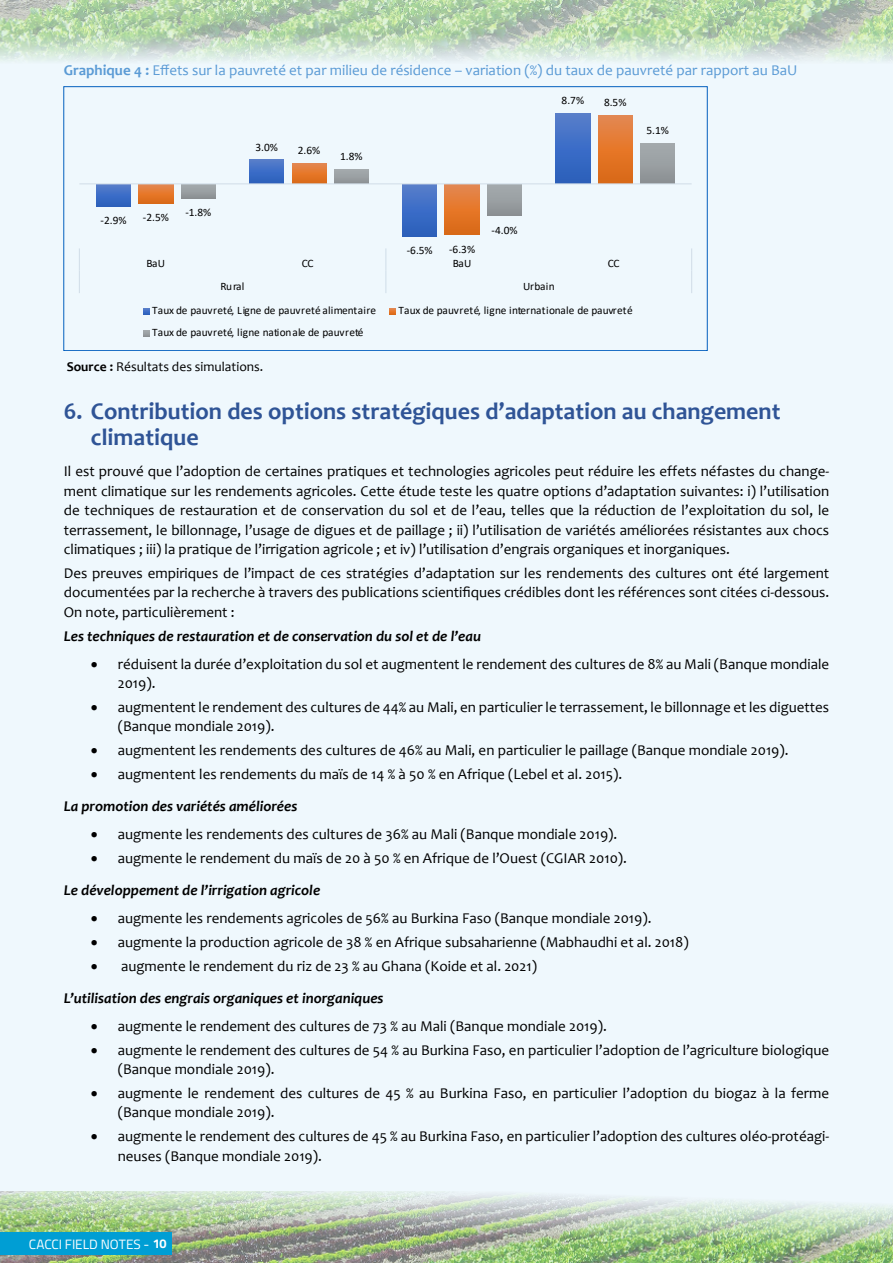
<style>
.page{position:relative;width:893px;height:1263px;background:#eff8fd}
.page>*{position:absolute;margin:0;border:0;box-sizing:border-box;transform-origin:0 0}
.t1{font:700 24px/26px "Candara";color:#2f5496}
.t2{font:15px/19.5px "Candara";color:#000}
.t3{font:italic 700 15px "Candara";color:#000}
.t4{font:15px "Candara";color:#5b9bd5}
.t5{font:13.5px "Candara";color:#000}
.t6{font:13.5px "Titillium Web";color:#fff}
.t7{font:11.4px "Calibri";letter-spacing:.02em;color:#000}
.s1{font-weight:700}
.s2{font-weight:700;font-size:12.75px}
</style>
<div class="page">
<img style="left:0;top:1192px;width:893px;height:71px">
<img style="left:0;top:0;width:893px;height:61px">
<div style="left:0;top:1232px;width:171px;height:22px;background:#009ed4"></div>
<svg style="left:96px;top:184px;width:34px;height:23px"></svg>
<svg style="left:250px;top:159px;width:34px;height:24px"></svg>
<div style="left:403px;top:184px;width:34px;height:52px;background:linear-gradient(to bottom,#557ecd,#295fbd)"></div>
<div style="left:555px;top:113px;width:35px;height:71px;background:linear-gradient(to bottom,#557ecd,#275ebc)"></div>
<div style="left:139px;top:184px;width:34px;height:20px;background:linear-gradient(to bottom,#e8884c,#dd6a14)"></div>
<svg style="left:292px;top:163px;width:34px;height:20px"></svg>
<div style="left:445px;top:184px;width:34px;height:51px;background:linear-gradient(to bottom,#e8884d,#dc680f)"></div>
<div style="left:598px;top:115px;width:34px;height:69px;background:linear-gradient(to bottom,#e7874d,#dc6710)"></div>
<svg style="left:182px;top:184px;width:34px;height:14px"></svg>
<svg style="left:334px;top:169px;width:35px;height:14px"></svg>
<div style="left:487px;top:184px;width:34px;height:32px;background:linear-gradient(to bottom,#a6adb0,#8d9194)"></div>
<div style="left:641px;top:143px;width:34px;height:41px;background:linear-gradient(to bottom,#a6acaf,#8c9093)"></div>
<hr style="left:79px;top:183px;width:613px;height:1px;background:#e0e5eb">
<svg style="left:79px;top:248px;width:1px;height:45px"></svg>
<svg style="left:385px;top:248px;width:1px;height:45px"></svg>
<svg style="left:691px;top:248px;width:1px;height:45px"></svg>
<svg style="left:143px;top:308px;width:7px;height:6px"></svg>
<svg style="left:389px;top:308px;width:7px;height:6px"></svg>
<svg style="left:143px;top:330px;width:7px;height:6px"></svg>
<div style="left:64px;top:86px;width:643px;height:265px;border:1px solid #0563c1"></div>
<p class="t4" style="left:64px;top:60px;width:735px"><span class="s1">Graphique 4 :</span> Effets sur la pauvreté et par milieu de résidence – variation (%) du taux de pauvreté par rapport au BaU</p>
<p class="t7" style="left:255px;top:139px;width:24px">3.0%</p>
<p class="t7" style="left:298px;top:142px;width:24px">2.6%</p>
<p class="t7" style="left:340px;top:148px;width:24px">1.8%</p>
<p class="t7" style="left:562px;top:93px;width:24px">8.7%</p>
<p class="t7" style="left:604px;top:94px;width:24px">8.5%</p>
<p class="t7" style="left:646px;top:122px;width:24px">5.1%</p>
<p class="t7" style="left:101px;top:213px;width:27px">-2.9%</p>
<p class="t7" style="left:143px;top:210px;width:27px">-2.5%</p>
<p class="t7" style="left:185px;top:204px;width:27px">-1.8%</p>
<p class="t7" style="left:407px;top:242px;width:27px">-6.5%</p>
<p class="t7" style="left:449px;top:241px;width:27px">-6.3%</p>
<p class="t7" style="left:492px;top:222px;width:27px">-4.0%</p>
<p class="t7" style="left:147px;top:255px;width:20px">BaU</p>
<p class="t7" style="left:302px;top:255px;width:13px">CC</p>
<p class="t7" style="left:453px;top:255px;width:20px">BaU</p>
<p class="t7" style="left:608px;top:255px;width:13px">CC</p>
<p class="t7" style="left:220px;top:278px;width:25px">Rural</p>
<p class="t7" style="left:523px;top:278px;width:33px">Urbain</p>
<p class="t7" style="left:152px;top:303px;width:226px">Taux de pauvreté, Ligne de pauvreté alimentaire</p>
<p class="t7" style="left:399px;top:303px;width:236px">Taux de pauvreté, ligne internationale de pauvreté</p>
<p class="t7" style="left:152px;top:325px;width:213px">Taux de pauvreté, ligne nationale de pauvreté</p>
<p class="t5" style="left:67px;top:359px;width:198px"><span class="s1">Source :</span> Résultats des simulations.</p>
<p class="t1" style="left:91px;top:397px;width:691px;text-indent:-27px">6. Contribution des options stratégiques d’adaptation au changement climatique</p>
<p class="t2" style="left:64px;top:461px;width:767px;text-align:justify">Il est prouvé que l’adoption de certaines pratiques et technologies agricoles peut réduire les effets néfastes du change&shy;ment climatique sur les rendements agricoles. Cette étude teste les quatre options d’adaptation suivantes: i) l’utilisation de techniques de restauration et de conservation du sol et de l’eau, telles que la réduction de l’exploitation du sol, le terrassement, le billonnage, l’usage de digues et de paillage ; ii) l’utilisation de variétés améliorées résistantes aux chocs climatiques ; iii) la pratique de l’irrigation agricole ; et iv) l’utilisation d’engrais organiques et inorganiques.</p>
<p class="t2" style="left:64px;top:563px;width:767px;text-align:justify">Des preuves empiriques de l’impact de ces stratégies d’adaptation sur les rendements des cultures ont été largement documentées par la recherche à travers des publications scientifiques crédibles dont les références sont citées ci-dessous.<br>On note, particulièrement :</p>
<p class="t3" style="left:64px;top:626px;width:419px">Les techniques de restauration et de conservation du sol et de l’eau</p>
<p class="t2" style="left:118px;top:654px;width:713px;text-indent:-27px">• réduisent la durée d’exploitation du sol et augmentent le rendement des cultures de 8% au Mali (Banque mondiale<br>2019).</p>
<p class="t2" style="left:118px;top:697px;width:713px;text-indent:-27px">• augmentent le rendement des cultures de 44% au Mali, en particulier le terrassement, le billonnage et les diguettes (Banque mondiale 2019).</p>
<p class="t2" style="left:91px;top:740px;width:699px">• augmentent les rendements des cultures de 46% au Mali, en particulier le paillage (Banque mondiale 2019).</p>
<p class="t2" style="left:91px;top:764px;width:533px">• augmentent les rendements du maïs de 14 % à 50 % en Afrique (Lebel et al. 2015).</p>
<p class="t3" style="left:64px;top:797px;width:235px">La promotion des variétés améliorées</p>
<p class="t2" style="left:91px;top:824px;width:528px">• augmente les rendements des cultures de 36% au Mali (Banque mondiale 2019).</p>
<p class="t2" style="left:91px;top:848px;width:538px">• augmente le rendement du maïs de 20 à 50 % en Afrique de l’Ouest (CGIAR 2010).</p>
<p class="t3" style="left:64px;top:881px;width:258px">Le développement de l’irrigation agricole</p>
<p class="t2" style="left:91px;top:908px;width:562px">• augmente les rendements agricoles de 56% au Burkina Faso (Banque mondiale 2019).</p>
<p class="t2" style="left:91px;top:932px;width:599px">• augmente la production agricole de 38 % en Afrique subsaharienne (Mabhaudhi et al. 2018)</p>
<p class="t2" style="left:91px;top:956px;width:448px">• augmente le rendement du riz de 23 % au Ghana (Koide et al. 2021)</p>
<p class="t3" style="left:64px;top:988px;width:321px">L’utilisation des engrais organiques et inorganiques</p>
<p class="t2" style="left:91px;top:1016px;width:518px">• augmente le rendement des cultures de 73 % au Mali (Banque mondiale 2019).</p>
<p class="t2" style="left:118px;top:1040px;width:713px;text-indent:-27px">• augmente le rendement des cultures de 54 % au Burkina Faso, en particulier l’adoption de l’agriculture biologique (Banque mondiale 2019).</p>
<p class="t2" style="left:118px;top:1083px;width:713px;text-indent:-27px">• augmente le rendement des cultures de 45 % au Burkina Faso, en particulier l’adoption du biogaz à la ferme (Banque mondiale 2019).</p>
<p class="t2" style="left:118px;top:1126px;width:713px;text-indent:-27px">• augmente le rendement des cultures de 45 % au Burkina Faso, en particulier l’adoption des cultures oléo-protéagi&shy;neuses (Banque mondiale 2019).</p>
<p class="t6" style="left:29px;top:1234px;width:140px">CACCI FIELD NOTES - <span class="s2">10</span></p>
</div>
